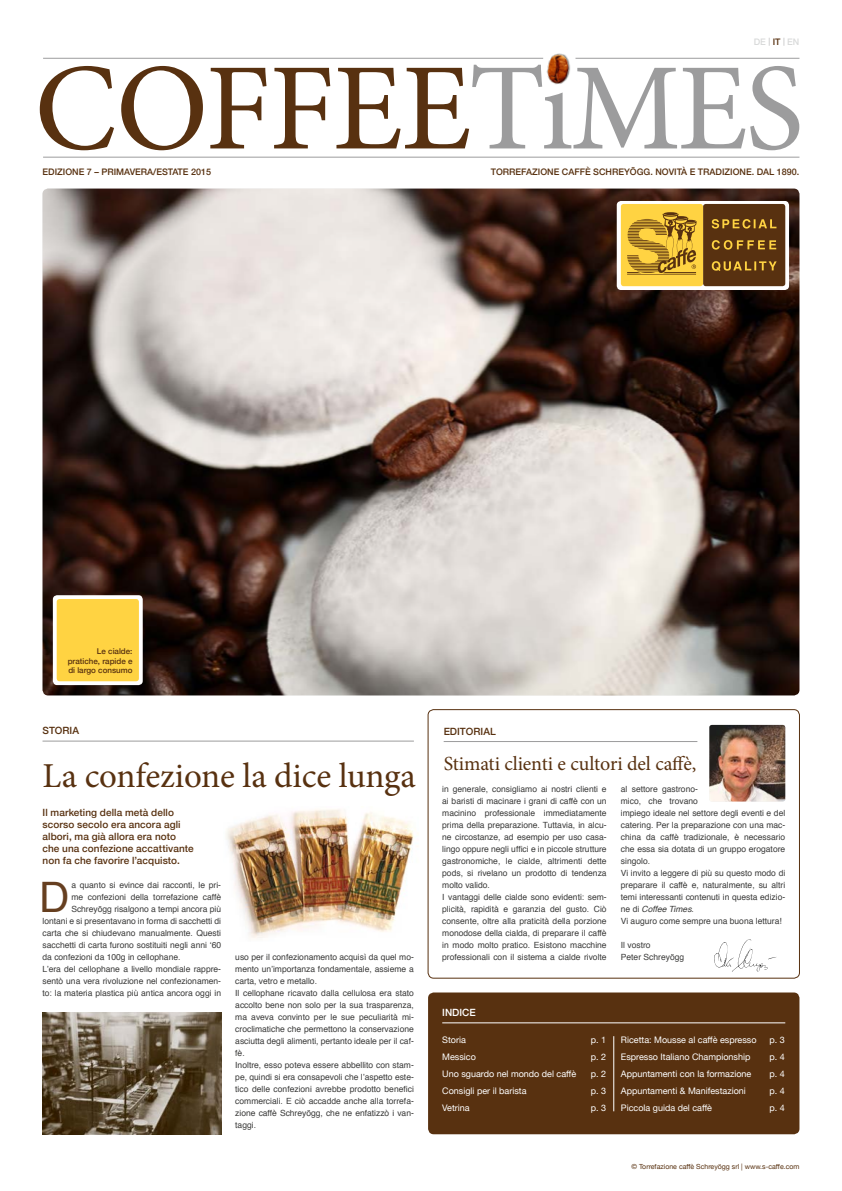
<style>
.page{position:relative;width:842px;height:1191px;background:#fff}
.page>*{position:absolute;margin:0;border:0;box-sizing:border-box;transform-origin:0 0}
.t1{font:124px "Minion Pro";letter-spacing:-.025em;color:#583110}
.t2{font:42px "Helvetica";color:#663f20}
.t3{font:35px "Minion Pro";letter-spacing:-.005em;color:#583110}
.t4{font:20px "Minion Pro";letter-spacing:-.005em;color:#583110}
.t5{font:500 10px/12px "Helvetica Neue";letter-spacing:.005em;color:#583110}
.t6{font:500 10px "Helvetica Neue";color:#fff}
.t7{font:9px "Helvetica Neue";color:#fff}
.t8{font:500 9px "Helvetica Neue";color:#583110}
.t9{font:500 9px "Helvetica Neue";color:#d9dada}
.t10{font:8.5px/12px "Helvetica";color:#3a3a39}
.t11{font:500 8px/9.6px "Helvetica Neue";color:#583110;text-align:justify}
.t12{font:7px "Helvetica Neue";color:#583110}
.s1{font-weight:300;font-size:8px;color:#9c9c9d}
.s2{color:#583110}
.s3{color:#9c9c9d}
.s4{font-style:italic}
</style>
<div class="page">
<img style="left:43px;top:189px;width:756px;height:506px">
<img style="left:531px;top:53px;width:58px;height:32px">
<div style="left:428px;top:709px;width:372px;height:269px;border:1px solid #583110;border-radius:6px"></div>
<div style="left:428px;top:992px;width:371px;height:142px;background:#583110;border-radius:6px"></div>
<hr style="left:444px;top:741px;width:253px;height:1px;background:#9c9c9d">
<hr style="left:442px;top:1022px;width:343px;height:1px;background:#fff">
<img style="left:709px;top:725px;width:76px;height:76px">
<hr style="left:43px;top:58px;width:500px;height:1px;background:#9c9c9d">
<hr style="left:43px;top:157px;width:756px;height:1px;background:#9c9c9d">
<hr style="left:575px;top:58px;width:224px;height:1px;background:#9c9c9d">
<svg style="left:53px;top:595px;width:90px;height:90px"></svg>
<div style="left:57px;top:599px;width:82px;height:82px;background:#ffd342;border-radius:3px"></div>
<svg style="left:617px;top:201px;width:172px;height:89px"></svg>
<div style="left:703px;top:204px;width:82px;height:82px;background:#583110;border-radius:3px"></div>
<svg style="left:712px;top:219px;width:65px;height:52px"></svg>
<div style="left:621px;top:204px;width:82px;height:82px;background:#ffd342;border-radius:3px"></div>
<svg style="left:627px;top:212px;width:70px;height:62px"></svg>
<hr style="left:614px;top:1036px;width:1px;height:75px;background:#fff">
<hr style="left:43px;top:741px;width:371px;height:1px;background:#9c9c9d">
<svg style="left:714px;top:939px;width:62px;height:32px"></svg>
<img style="left:226px;top:809px;width:188px;height:129px">
<img style="left:43px;top:1012px;width:178px;height:122px">
<p class="t9" style="left:754px;top:34px;width:47px">DE <span class="s1">|</span> <span class="s2">IT</span> <span class="s1">|</span> EN</p>
<h1 class="t1" style="left:34px;top:26px;width:771px">COFFEE<span class="s3">TiMES</span></h1>
<p class="t8" style="left:43px;top:165px;width:170px">EDIZIONE 7 – PRIMAVERA/ESTATE 2015</p>
<p class="t8" style="left:491px;top:165px;width:310px">TORREFAZIONE CAFFÈ SCHREYÖGG. NOVITÀ E TRADIZIONE. DAL 1890.</p>
<p class="t11" style="left:68px;top:646px;width:66px;text-indent:29px">Le cialde: pratiche, rapide e di largo consumo</p>
<p class="t5" style="left:43px;top:724px;width:38px">STORIA</p>
<h3 class="t3" style="left:43px;top:752px;width:375px">La confezione la dice lunga</h3>
<p class="t5" style="left:43px;top:806px;width:153px">Il marketing della metà dello scorso secolo era ancora agli albori, ma già allora era noto che una confezione accattivante non fa che favorire l’acquisto.</p>
<h2 class="t2" style="left:39px;top:865px;width:32px">D</h2>
<p class="t10" style="left:71px;top:879px;width:151px">a quanto si evince dai racconti, le pri-</p>
<p class="t10" style="left:71px;top:891px;width:151px">me confezioni della torrefazione caffè</p>
<p class="t10" style="left:71px;top:903px;width:151px">Schreyögg risalgono a tempi ancora più</p>
<p class="t10" style="left:43px;top:915px;width:180px">lontani e si presentavano in forma di sacchetti di</p>
<p class="t10" style="left:43px;top:927px;width:180px">carta che si chiudevano manualmente. Questi</p>
<p class="t10" style="left:43px;top:939px;width:180px">sacchetti di carta furono sostituiti negli anni ‘60</p>
<p class="t10" style="left:43px;top:951px;width:139px">da confezioni da 100g in cellophane.</p>
<p class="t10" style="left:43px;top:963px;width:180px">L’era del cellophane a livello mondiale rappre-</p>
<p class="t10" style="left:43px;top:975px;width:180px">sentò una vera rivoluzione nel confezionamen-</p>
<p class="t10" style="left:43px;top:987px;width:180px">to: la materia plastica più antica ancora oggi in</p>
<p class="t10" style="left:235px;top:951px;width:180px">uso per il confezionamento acquisì da quel mo&shy;mento un’importanza fondamentale, assieme a carta, vetro e metallo.<br>Il cellophane ricavato dalla cellulosa era stato accolto bene non solo per la sua trasparenza, ma aveva convinto per le sue peculiarità mi&shy;croclimatiche che permettono la conservazione asciutta degli alimenti, pertanto ideale per il caf&shy;fè.<br>Inoltre, esso poteva essere abbellito con stam&shy;pe, quindi si era consapevoli che l’aspetto este&shy;tico delle confezioni avrebbe prodotto benefici commerciali. E ciò accadde anche alla torrefa&shy;zione caffè Schreyögg, che ne enfatizzò i van&shy;taggi.</p>
<p class="t5" style="left:444px;top:725px;width:54px">EDITORIAL</p>
<h3 class="t4" style="left:444px;top:749px;width:254px">Stimati clienti e cultori del caffè,</h3>
<p class="t10" style="left:442px;top:783px;width:166px">in generale, consigliamo ai nostri clienti e ai baristi di macinare i grani di caffè con un macinino professionale immediatamente prima della preparazione. Tuttavia, in alcu&shy;ne circostanze, ad esempio per uso casa&shy;lingo oppure negli uffici e in piccole strutture gastronomiche, le cialde, altrimenti dette pods, si rivelano un prodotto di tendenza molto valido.<br>I vantaggi delle cialde sono evidenti: sem&shy;plicità, rapidità e garanzia del gusto. Ciò consente, oltre alla praticità della porzione monodose della cialda, di preparare il caffè in modo molto pratico. Esistono macchine professionali con il sistema a cialde rivolte</p>
<p class="t10" style="left:621px;top:783px;width:166px">al settore gastrono-<br>mico, che trovano<br>impiego ideale nel settore degli eventi e del catering. Per la preparazione con una mac&shy;china da caffè tradizionale, è necessario che essa sia dotata di un gruppo erogatore singolo.<br>Vi invito a leggere di più su questo modo di preparare il caffè e, naturalmente, su altri temi interessanti contenuti in questa edizio&shy;ne di <span class="s4">Coffee Times</span>.<br>Vi auguro come sempre una buona lettura!</p>
<p class="t10" style="left:621px;top:939px;width:65px">Il vostro<br>Peter Schreyögg</p>
<p class="t6" style="left:442px;top:1004px;width:35px">INDICE</p>
<p class="t7" style="left:442px;top:1033px;width:25px">Storia</p>
<p class="t7" style="left:591px;top:1033px;width:17px">p. 1</p>
<p class="t7" style="left:442px;top:1050px;width:35px">Messico</p>
<p class="t7" style="left:591px;top:1050px;width:17px">p. 2</p>
<p class="t7" style="left:442px;top:1067px;width:136px">Uno sguardo nel mondo del caffè</p>
<p class="t7" style="left:591px;top:1067px;width:17px">p. 2</p>
<p class="t7" style="left:442px;top:1084px;width:86px">Consigli per il barista</p>
<p class="t7" style="left:591px;top:1084px;width:17px">p. 3</p>
<p class="t7" style="left:442px;top:1101px;width:29px">Vetrina</p>
<p class="t7" style="left:591px;top:1101px;width:17px">p. 3</p>
<p class="t7" style="left:621px;top:1033px;width:137px">Ricetta: Mousse al caffè espresso</p>
<p class="t7" style="left:769px;top:1033px;width:17px">p. 3</p>
<p class="t7" style="left:621px;top:1050px;width:131px">Espresso Italiano Championship</p>
<p class="t7" style="left:769px;top:1050px;width:17px">p. 4</p>
<p class="t7" style="left:621px;top:1067px;width:132px">Appuntamenti con la formazione</p>
<p class="t7" style="left:769px;top:1067px;width:17px">p. 4</p>
<p class="t7" style="left:621px;top:1084px;width:127px">Appuntamenti &amp; Manifestazioni</p>
<p class="t7" style="left:769px;top:1084px;width:17px">p. 4</p>
<p class="t7" style="left:621px;top:1101px;width:93px">Piccola guida del caffè</p>
<p class="t7" style="left:769px;top:1101px;width:17px">p. 4</p>
<p class="t12" style="left:631px;top:1161px;width:169px">© Torrefazione caffè Schreyögg srl | www.s-caffe.com</p>
</div>
